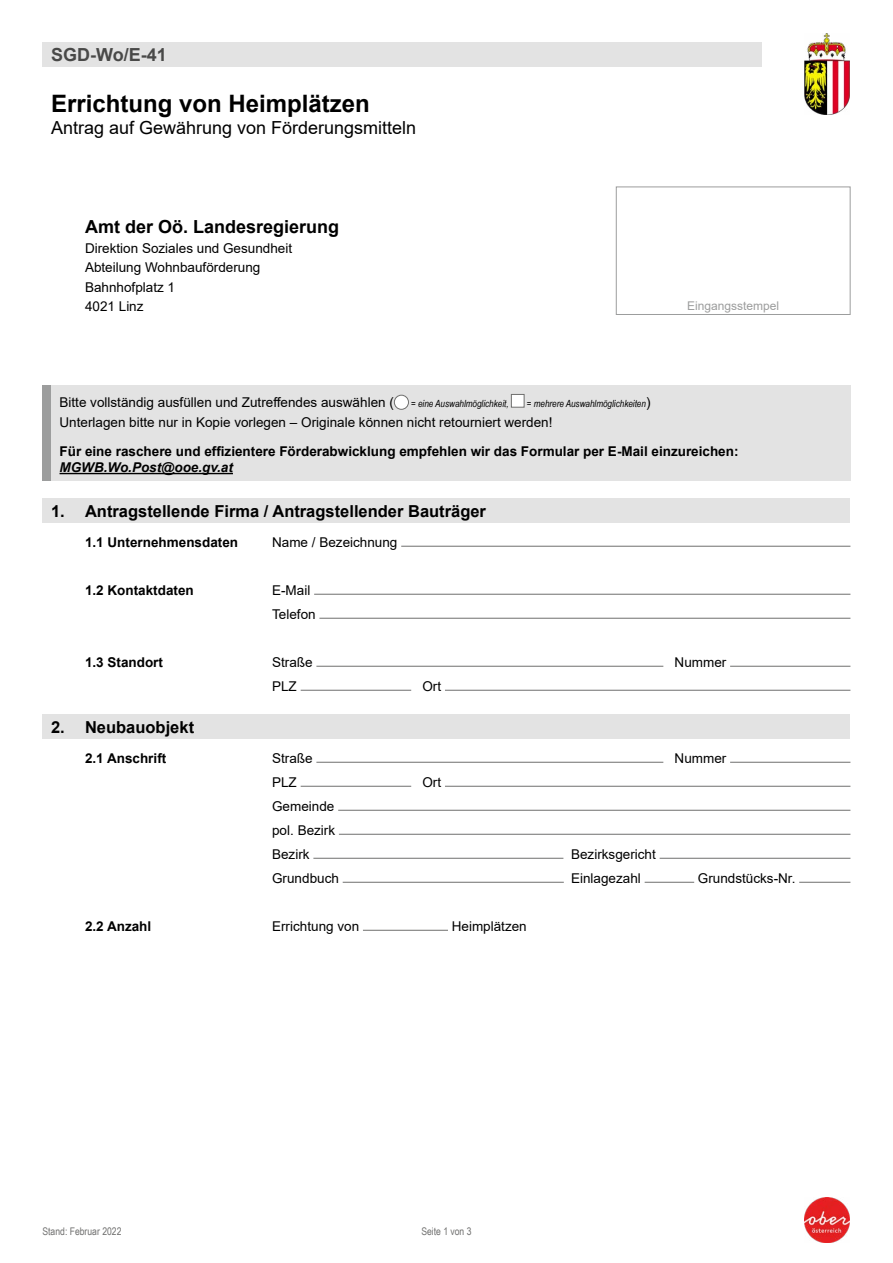
<style>
.page{position:relative;width:893px;height:1263px;background:#fff}
.page>*{position:absolute;margin:0;border:0;box-sizing:border-box;transform-origin:0 0}
.Formularkopf_H1_Formulartitel{font:700 24px "Arial";color:#000}
.Formularkopf_H1_Formulartitel-2{font:18px "Arial";color:#000}
.Formularkopf_P_Adresse{font:700 18px "Arial";color:#000}
.Formularkopf_P_Formularnummer{font:700 18px "Arial";color:#494948}
.Formularabschnitt_H2{font:700 16.5px "Arial";color:#000}
.Formularabschnitt_P_Text{font:13.5px/24px "Arial";color:#000}
.Formularkopf_P_Allgemeine_Infos{font:13.5px "Arial";color:#000}
.Formularkopf_P_Allgemeine_Infos-2{font:700 13.5px/16.2px "Arial";color:#000}
.Formularkopf_P_Adresse-2{font:13.5px/19.5px "Arial";color:#000}
.Formularabschnitt_P_Text-2{font:700 13.5px "Arial";color:#000}
.t1{font:12px "Arial";color:#9c9d9d}
.Formularkopf_P_Aktueller_Stand{font:10.5px "Arial Narrow";color:#6f6f6e}
.Formularkopf_P_Allgemeine_Infos-3{font:italic 9.9px "Arial Narrow";color:#000}
.s1{font-family:"Arial";font-style:normal;font-size:13.5px}
.s2{font-style:italic}
</style>
<div class="page">
<div style="left:616px;top:187px;width:234px;height:128px;border:1px solid #9c9d9d"></div>
<div style="left:43px;top:43px;width:719px;height:24px;background:#e3e3e3"></div>
<div style="left:51px;top:386px;width:799px;height:32px;background:#e3e3e3"></div>
<div style="left:51px;top:404px;width:799px;height:34px;background:#e3e3e3"></div>
<div style="left:51px;top:433px;width:799px;height:48px;background:#e3e3e3"></div>
<hr style="left:60px;top:473px;width:173px;height:1px;background:#000">
<div style="left:394px;top:395px;width:14px;height:14px;background:#fff;border-radius:50%"></div>
<div style="left:394px;top:395px;width:15px;height:15px;border:1px solid #6f6f6e;border-radius:50%"></div>
<div style="left:511px;top:394px;width:13px;height:14px;background:#fff;border:1px solid #6f6f6e"></div>
<div style="left:43px;top:499px;width:807px;height:24px;background:#e3e3e3"></div>
<hr style="left:401px;top:546px;width:449px;height:1px;background:#6f6f6e">
<hr style="left:314px;top:594px;width:536px;height:1px;background:#6f6f6e">
<hr style="left:319px;top:618px;width:531px;height:1px;background:#6f6f6e">
<hr style="left:316px;top:666px;width:347px;height:1px;background:#6f6f6e">
<hr style="left:730px;top:666px;width:120px;height:1px;background:#6f6f6e">
<hr style="left:301px;top:690px;width:110px;height:1px;background:#6f6f6e">
<hr style="left:445px;top:690px;width:405px;height:1px;background:#6f6f6e">
<div style="left:43px;top:715px;width:807px;height:24px;background:#e3e3e3"></div>
<hr style="left:316px;top:762px;width:347px;height:1px;background:#6f6f6e">
<hr style="left:730px;top:762px;width:120px;height:1px;background:#6f6f6e">
<hr style="left:301px;top:786px;width:110px;height:1px;background:#6f6f6e">
<hr style="left:445px;top:786px;width:405px;height:1px;background:#6f6f6e">
<hr style="left:338px;top:810px;width:512px;height:1px;background:#6f6f6e">
<hr style="left:339px;top:834px;width:511px;height:1px;background:#6f6f6e">
<hr style="left:313px;top:858px;width:250px;height:1px;background:#6f6f6e">
<hr style="left:660px;top:858px;width:190px;height:1px;background:#6f6f6e">
<hr style="left:343px;top:882px;width:221px;height:1px;background:#6f6f6e">
<hr style="left:645px;top:882px;width:49px;height:1px;background:#6f6f6e">
<hr style="left:799px;top:882px;width:51px;height:1px;background:#6f6f6e">
<hr style="left:363px;top:930px;width:85px;height:1px;background:#6f6f6e">
<img style="left:805px;top:34px;width:45px;height:81px">
<img style="left:805px;top:1198px;width:45px;height:45px">
<p class="Formularkopf_P_Formularnummer" style="left:51px;top:42px;width:117px">SGD-Wo/E-41</p>
<h1 class="Formularkopf_H1_Formulartitel" style="left:51px;top:87px;width:320px">Errichtung von Heimplätzen</h1>
<h1 class="Formularkopf_H1_Formulartitel-2" style="left:51px;top:115px;width:367px">Antrag auf Gewährung von Förderungsmitteln</h1>
<p class="Formularkopf_P_Adresse" style="left:85px;top:214px;width:256px">Amt der Oö. Landesregierung</p>
<p class="Formularkopf_P_Adresse-2" style="left:85px;top:238px;width:209px">Direktion Soziales und Gesundheit<br>Abteilung Wohnbauförderung<br>Bahnhofplatz 1<br>4021 Linz</p>
<p class="t1" style="left:687px;top:297px;width:94px">Eingangsstempel</p>
<p class="Formularkopf_P_Allgemeine_Infos" style="left:60px;top:392px;width:336px">Bitte vollständig ausfüllen und Zutreffendes auswählen (</p>
<p class="Formularkopf_P_Allgemeine_Infos-3" style="left:411px;top:396px;width:99px">= eine Auswahlmöglichkeit,</p>
<p class="Formularkopf_P_Allgemeine_Infos-3" style="left:527px;top:396px;width:125px">= mehrere Auswahlmöglichkeiten<span class="s1">)</span></p>
<p class="Formularkopf_P_Allgemeine_Infos" style="left:60px;top:413px;width:494px">Unterlagen bitte nur in Kopie vorlegen – Originale können nicht retourniert werden!</p>
<p class="Formularkopf_P_Allgemeine_Infos-2" style="left:60px;top:443px;width:680px">Für eine raschere und effizientere Förderabwicklung empfehlen wir das Formular per E-Mail einzureichen:<br><span class="s2">MGWB.Wo.Post@ooe.gv.at</span></p>
<h2 class="Formularabschnitt_H2" style="left:51px;top:499px;width:436px">1. Antragstellende Firma / Antragstellender Bauträger</h2>
<p class="Formularabschnitt_P_Text-2" style="left:85px;top:532px;width:155px">1.1 Unternehmensdaten</p>
<p class="Formularabschnitt_P_Text" style="left:272px;top:530px;width:127px">Name / Bezeichnung</p>
<p class="Formularabschnitt_P_Text-2" style="left:85px;top:580px;width:110px">1.2 Kontaktdaten</p>
<p class="Formularabschnitt_P_Text" style="left:272px;top:578px;width:45px">E-Mail<br>Telefon</p>
<p class="Formularabschnitt_P_Text-2" style="left:85px;top:652px;width:80px">1.3 Standort</p>
<p class="Formularabschnitt_P_Text" style="left:272px;top:650px;width:42px">Straße</p>
<p class="Formularabschnitt_P_Text" style="left:675px;top:650px;width:53px">Nummer</p>
<p class="Formularabschnitt_P_Text" style="left:272px;top:674px;width:26px">PLZ</p>
<p class="Formularabschnitt_P_Text" style="left:422px;top:674px;width:20px">Ort</p>
<h2 class="Formularabschnitt_H2" style="left:51px;top:715px;width:145px">2. Neubauobjekt</h2>
<p class="Formularabschnitt_P_Text-2" style="left:85px;top:748px;width:83px">2.1 Anschrift</p>
<p class="Formularabschnitt_P_Text" style="left:272px;top:746px;width:42px">Straße</p>
<p class="Formularabschnitt_P_Text" style="left:675px;top:746px;width:53px">Nummer</p>
<p class="Formularabschnitt_P_Text" style="left:272px;top:770px;width:26px">PLZ</p>
<p class="Formularabschnitt_P_Text" style="left:422px;top:770px;width:20px">Ort</p>
<p class="Formularabschnitt_P_Text" style="left:272px;top:794px;width:65px;text-align:justify">Gemeinde pol. Bezirk Bezirk</p>
<p class="Formularabschnitt_P_Text" style="left:571px;top:842px;width:86px">Bezirksgericht</p>
<p class="Formularabschnitt_P_Text" style="left:272px;top:866px;width:68px">Grundbuch</p>
<p class="Formularabschnitt_P_Text" style="left:571px;top:866px;width:71px">Einlagezahl</p>
<p class="Formularabschnitt_P_Text" style="left:698px;top:866px;width:99px">Grundstücks-Nr.</p>
<p class="Formularabschnitt_P_Text-2" style="left:85px;top:916px;width:68px">2.2 Anzahl</p>
<p class="Formularabschnitt_P_Text" style="left:272px;top:914px;width:89px">Errichtung von</p>
<p class="Formularabschnitt_P_Text" style="left:452px;top:914px;width:77px">Heimplätzen</p>
<p class="Formularkopf_P_Aktueller_Stand" style="left:43px;top:1223px;width:80px">Stand: Februar 2022</p>
<p class="Formularkopf_P_Aktueller_Stand" style="left:421px;top:1223px;width:52px">Seite 1 von 3</p>
</div>
